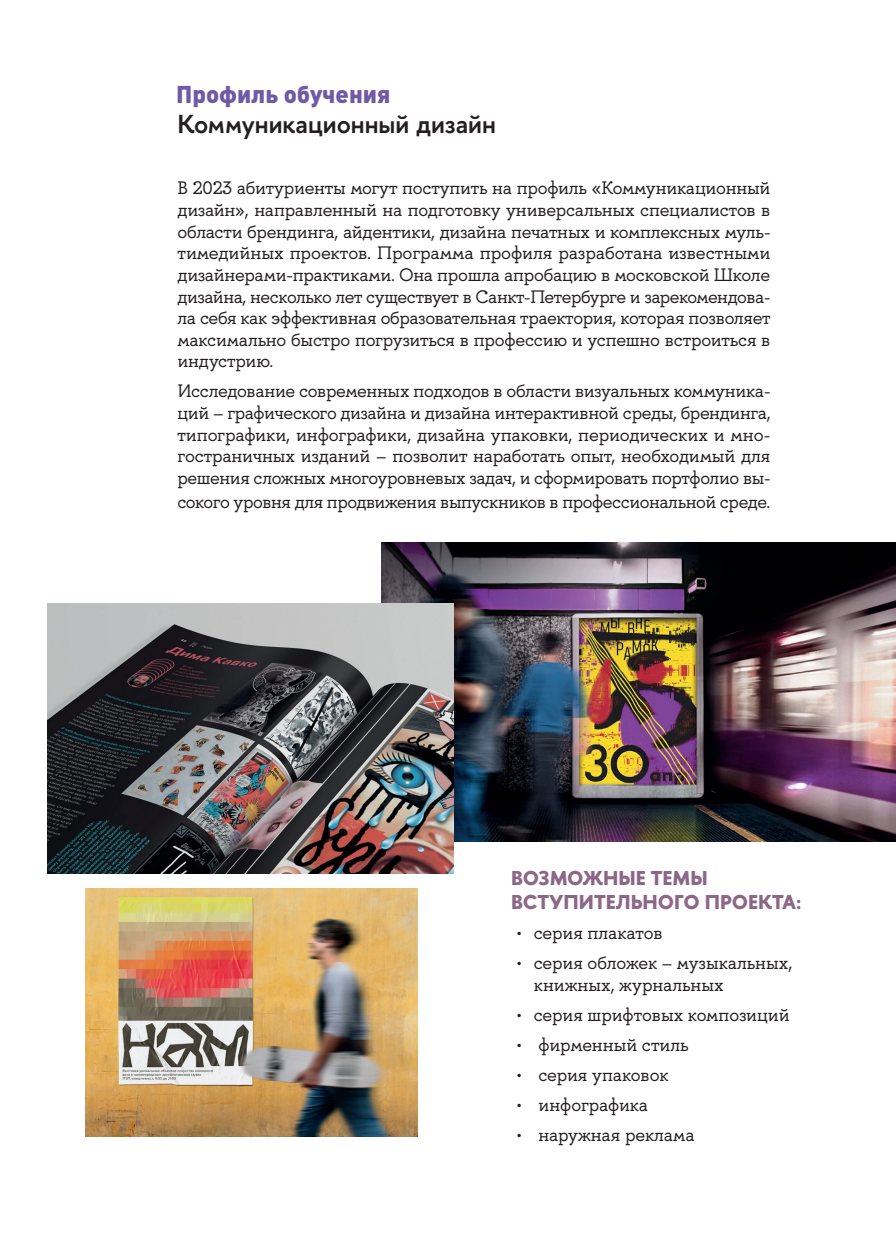
<style>
.page{position:relative;width:896px;height:1248px;background:#fff}
.page>*{position:absolute;margin:0;border:0;box-sizing:border-box;transform-origin:0 0}
.t1{font:600 26px "HSE Sans";color:#231f20}
.t2{font:900 24px "DIN Pro";color:#7059a5}
.t3{font:700 20px/24px "HSE Sans";color:#8d6787}
.t4{font:18px/21.6px "HSE Slab";letter-spacing:-.01em;color:#231f20;text-align:justify}
</style>
<div class="page">
<img style="left:381px;top:542px;width:514px;height:299px">
<img style="left:48px;top:603px;width:406px;height:270px">
<img style="left:85px;top:888px;width:333px;height:248px">
<h2 class="t2" style="left:176px;top:74px;width:216px">Профиль обучения</h2>
<h1 class="t1" style="left:177px;top:107px;width:320px">Коммуникационный дизайн</h1>
<p class="t4" style="left:177px;top:178px;width:595px">В 2023 абитуриенты могут поступить на профиль «Коммуникационный дизайн», направленный на подготовку универсальных специалистов в области брендинга, айдентики, дизайна печатных и комплексных муль&shy;тимедийных проектов. Программа профиля разработана известными дизайнерами-практиками. Она прошла апробацию в московской Школе дизайна, несколько лет существует в Санкт-Петербурге и зарекомендова&shy;ла себя как эффективная образовательная траектория, которая позволяет максимально быстро погрузиться в профессию и успешно встроиться в индустрию.</p>
<p class="t4" style="left:177px;top:381px;width:594px">Исследование современных подходов в области визуальных коммуника&shy;ций – графического дизайна и дизайна интерактивной среды, брендинга, типографики, инфографики, дизайна упаковки, периодических и мно&shy;гостраничных изданий – позволит наработать опыт, необходимый для решения сложных многоуровневых задач, и сформировать портфолио вы-</p>
<p class="t4" style="left:177px;top:491px;width:594px">сокого уровня для продвижения выпускников в профессиональной среде.</p>
<p class="t3" style="left:511px;top:865px;width:292px">ВОЗМОЖНЫЕ ТЕМЫ<br>ВСТУПИТЕЛЬНОГО ПРОЕКТА:</p>
<p class="t4" style="left:517px;top:922px;width:147px">• серия плакатов</p>
<p class="t4" style="left:534px;top:952px;width:260px;text-indent:-17px">• серия обложек – музыкальных, книжных, журнальных</p>
<p class="t4" style="left:517px;top:1004px;width:274px">• серия шрифтовых композиций</p>
<p class="t4" style="left:517px;top:1034px;width:173px">• фирменный стиль</p>
<p class="t4" style="left:517px;top:1064px;width:153px">• серия упаковок</p>
<p class="t4" style="left:517px;top:1094px;width:133px">• инфографика</p>
<p class="t4" style="left:517px;top:1124px;width:179px">• наружная реклама</p>
</div>
